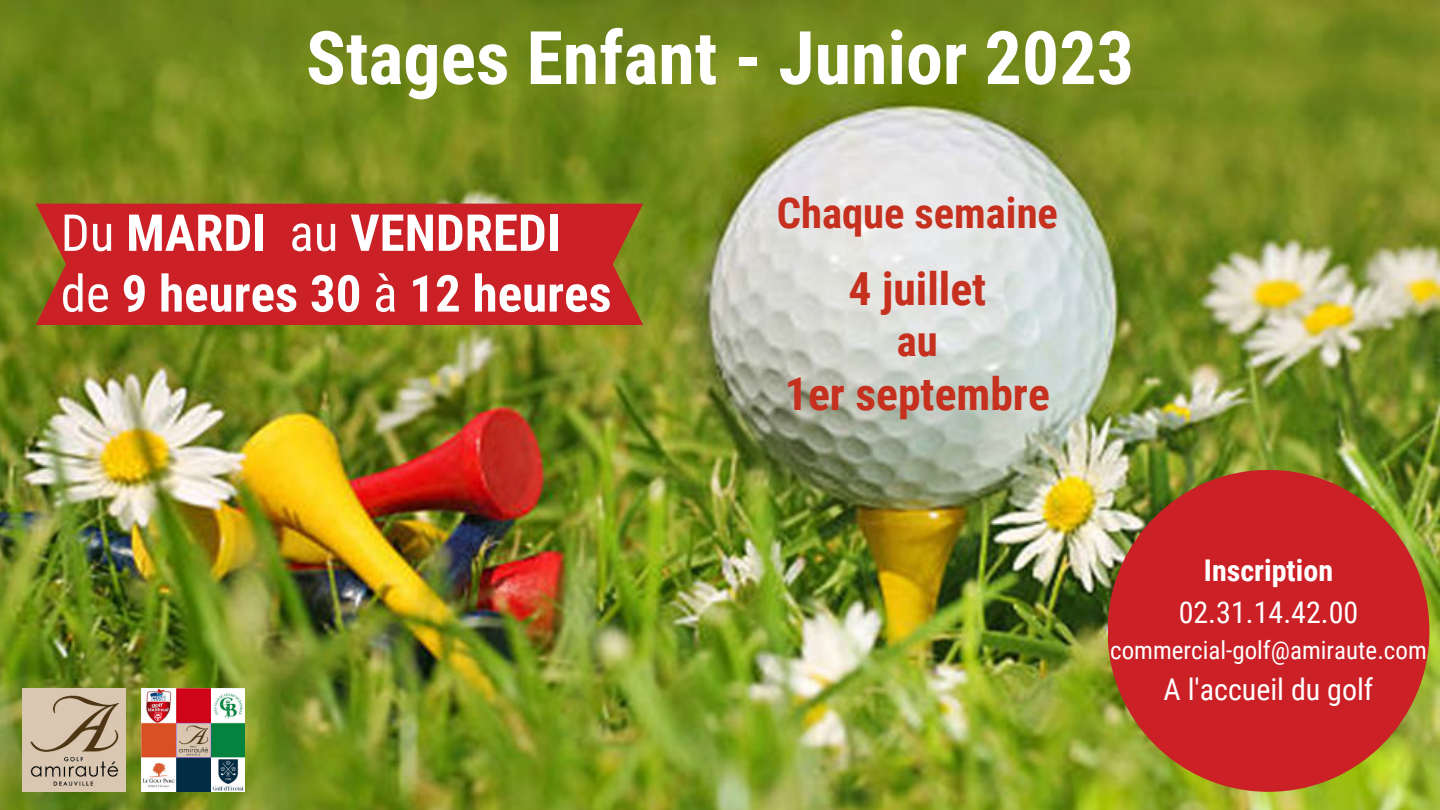
<style>
.page{position:relative;width:1440px;height:810px;background:#fff}
.page>*{position:absolute;margin:0;border:0;box-sizing:border-box;transform-origin:0 0}
.t1{font:700 74px "Roboto Condensed";color:#fff}
.t2{font:700 51px/60.8px "Roboto Condensed";color:#fff}
.t3{font:700 45.6px "Roboto Condensed";color:#c6301e}
.t4{font:700 42.6px "Roboto Condensed";color:#c6301e}
.t5{font:30px "Roboto Condensed";color:#fff}
.t6{font:700 30px "Roboto Condensed";color:#fff}
.t7{font:25px "Roboto Condensed";color:#fff}
.s1{font-weight:400}
</style>
<div class="page">
<img style="left:0;top:0;width:1440px;height:810px">
<img style="left:22px;top:688px;width:104px;height:104px">
<div style="left:1108px;top:470px;width:321px;height:322px;background:#ca2026;border-radius:50%"></div>
<div style="left:36px;top:204px;width:607px;height:121px;background:#ca2026"></div>
<img style="left:142px;top:688px;width:102px;height:104px">
<h1 class="t1" style="left:306px;top:6px;width:830px">Stages Enfant - Junior 2023</h1>
<p class="t2" style="left:61px;top:200px;width:552px"><span class="s1">Du</span> MARDI <span class="s1">au</span> VENDREDI <span class="s1">de</span> 9 heures 30 <span class="s1">à</span> 12 heures</p>
<p class="t4" style="left:777px;top:183px;width:283px">Chaque semaine</p>
<p class="t3" style="left:849px;top:256px;width:139px">4 juillet</p>
<p class="t4" style="left:897px;top:311px;width:43px">au</p>
<p class="t3" style="left:785px;top:361px;width:266px">1er septembre</p>
<p class="t6" style="left:1204px;top:550px;width:131px">Inscription</p>
<p class="t5" style="left:1179px;top:592px;width:181px">02.31.14.42.00</p>
<p class="t7" style="left:1110px;top:633px;width:318px">commercial-golf@amiraute.com</p>
<p class="t5" style="left:1164px;top:668px;width:211px">A l'accueil du golf</p>
</div>
